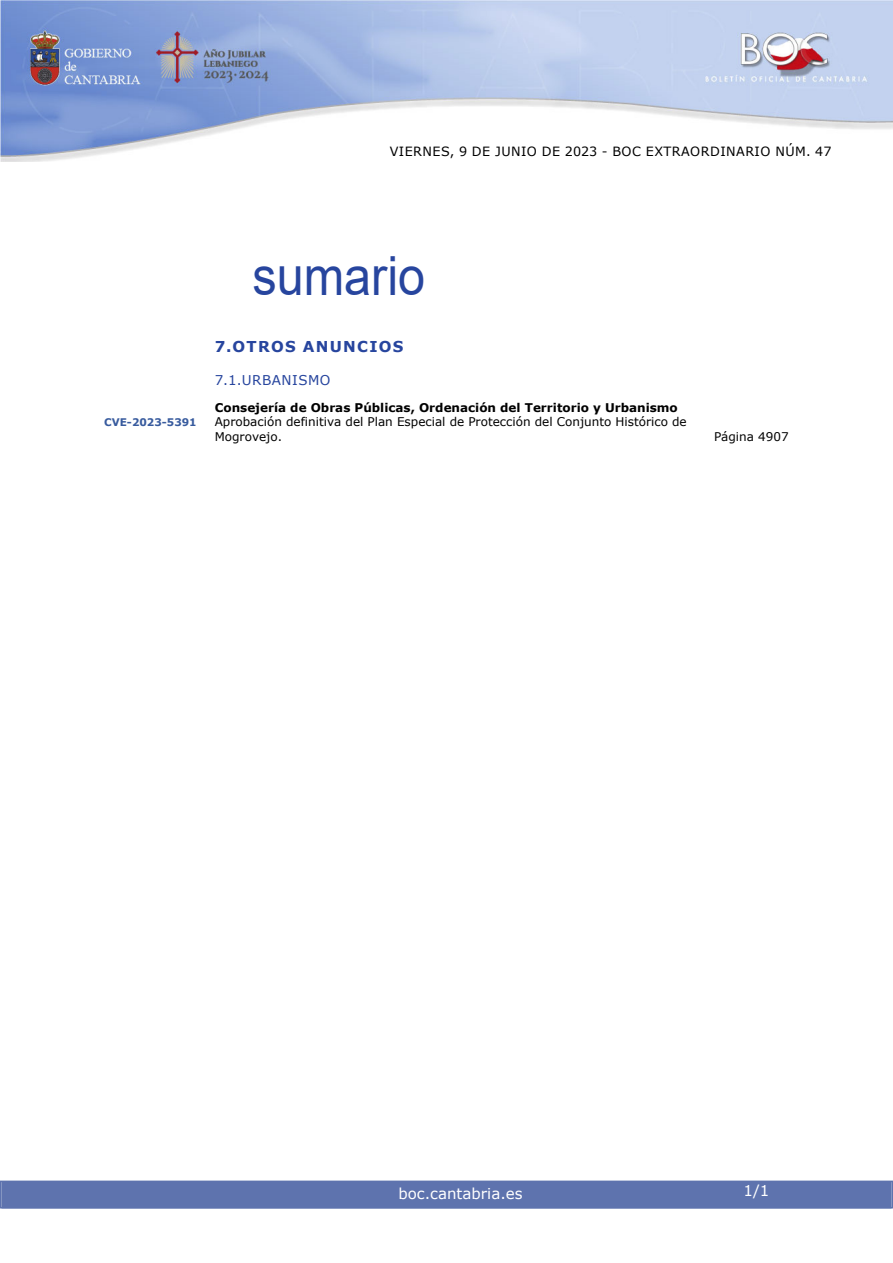
<style>
.page{position:relative;width:893px;height:1263px;background:#fff}
.page>*{position:absolute;margin:0;border:0;box-sizing:border-box;transform-origin:0 0}
.SUMARIO{font:54px "Arial";color:#27459e;scale:.9 1}
.t1{font:15px "Verdana";color:#fff}
.indice_1{font:700 15px "Verdana";letter-spacing:.085em;color:#27459e}
.indice_2{font:13.5px "Verdana";letter-spacing:.035em;color:#27459e}
.t2{font:12.75px "Verdana";letter-spacing:.035em;color:#000}
.indice_4{font:12px/14.4px "Verdana";color:#000}
.indice_3{font:700 12px "Verdana";color:#000}
.indice_4-2{font:700 10.5px "Verdana";color:#385b9e}
</style>
<div class="page">
<img style="left:0;top:0;width:893px;height:161px">
<div style="left:2px;top:1181px;width:889px;height:27px;background:#5e73ae"></div>
<div style="left:0;top:1180px;width:893px;height:28px;border:2px solid #5e73ae"></div>
<p class="t2" style="left:390px;top:142px;width:443px">VIERNES, 9 DE JUNIO DE 2023 - BOC EXTRAORDINARIO NÚM. 47</p>
<h1 class="SUMARIO" style="left:252px;top:239px;width:194px">sumario</h1>
<h2 class="indice_1" style="left:215px;top:336px;width:190px">7.OTROS ANUNCIOS</h2>
<h3 class="indice_2" style="left:215px;top:371px;width:117px">7.1.URBANISMO</h3>
<h4 class="indice_3" style="left:215px;top:399px;width:465px">Consejería de Obras Públicas, Ordenación del Territorio y Urbanismo</h4>
<p class="indice_4-2" style="left:104px;top:415px;width:94px">CVE-2023-5391</p>
<p class="indice_4" style="left:215px;top:415px;width:473px">Aprobación definitiva del Plan Especial de Protección del Conjunto Histórico de<br>Mogrovejo.</p>
<p class="indice_4" style="left:714px;top:429px;width:76px">Página 4907</p>
<p class="t1" style="left:398px;top:1183px;width:126px">boc.cantabria.es</p>
<p class="t1" style="left:744px;top:1180px;width:27px">1/1</p>
</div>
